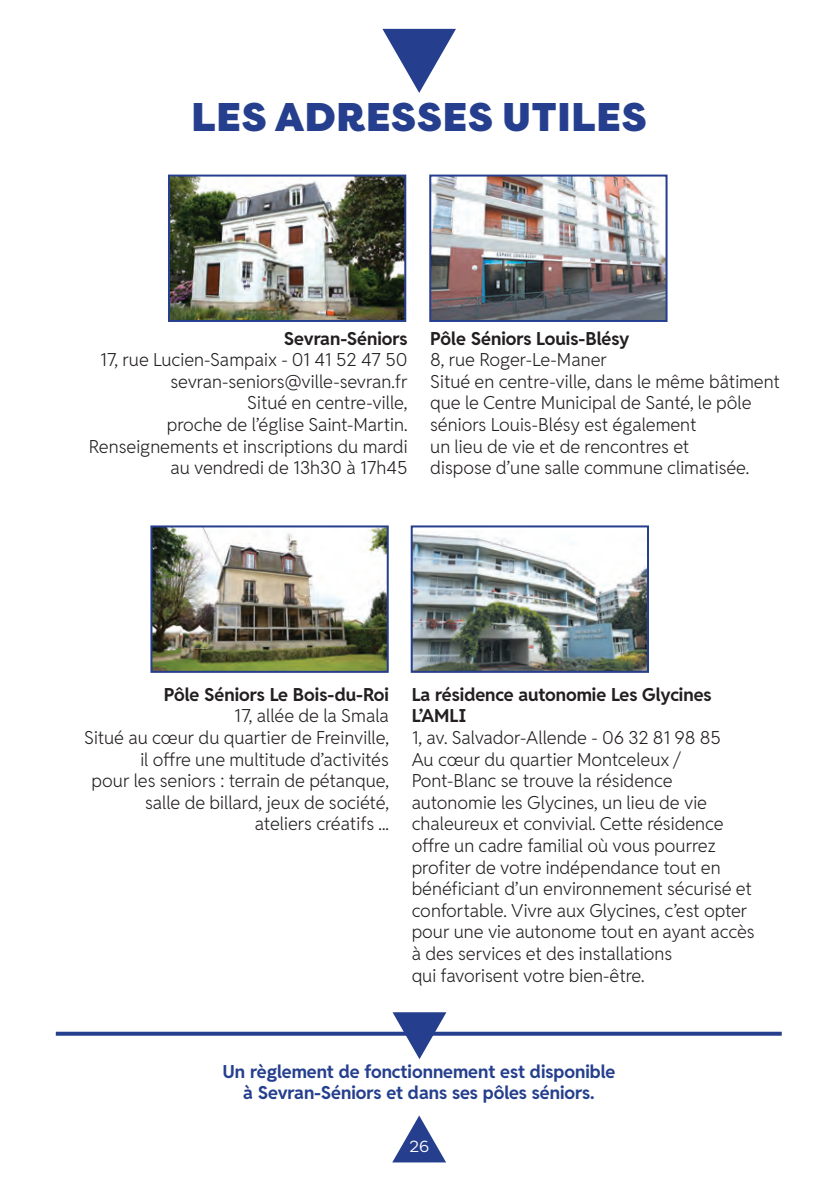
<style>
.page{position:relative;width:839px;height:1191px;background:#fff}
.page>*{position:absolute;margin:0;border:0;box-sizing:border-box;transform-origin:0 0}
.t1{font:900 40px "Filson Pro";letter-spacing:.02em;color:#253f8e}
.t2{font:300 18px/21.6px "Reddit Sans Fudge";letter-spacing:-.005em;color:#231f20;text-align:right}
.t3{font:700 18px/21.6px "Reddit Sans Fudge";letter-spacing:-.005em;color:#231f20}
.t4{font:700 18px/21.6px "Reddit Sans Fudge";color:#253f8e;text-align:center}
.t5{font:16px "Filson Pro";color:#fff}
</style>
<div class="page">
<img style="left:171px;top:178px;width:232px;height:141px">
<div style="left:168px;top:175px;width:238px;height:147px;border:2px solid #253f8e"></div>
<img style="left:153px;top:528px;width:232px;height:142px">
<div style="left:150px;top:525px;width:238px;height:148px;border:2px solid #253f8e"></div>
<img style="left:413px;top:533px;width:233px;height:137px">
<div style="left:410px;top:525px;width:239px;height:148px;border:2px solid #253f8e"></div>
<svg style="left:392px;top:1116px;width:54px;height:46px"></svg>
<svg style="left:392px;top:1012px;width:54px;height:47px"></svg>
<svg style="left:382px;top:29px;width:74px;height:64px"></svg>
<svg style="left:56px;top:1032px;width:725px;height:4px;background:#324b95"></svg>
<img style="left:432px;top:178px;width:232px;height:141px">
<div style="left:429px;top:175px;width:238px;height:147px;border:2px solid #253f8e"></div>
<h1 class="t1" style="left:192px;top:92px;width:456px">LES ADRESSES UTILES</h1>
<p class="t3" style="left:284px;top:326px;width:125px">Sevran-Séniors</p>
<p class="t2" style="left:89px;top:348px;width:320px">17, rue Lucien-Sampaix - 01 41 52 47 50 sevran-seniors@ville-sevran.fr<br>Situé en centre-ville,<br>proche de l’église Saint-Martin.<br>Renseignements et inscriptions du mardi au vendredi de 13h30 à 17h45</p>
<p class="t3" style="left:430px;top:326px;width:200px">Pôle Séniors Louis-Blésy</p>
<p class="t2" style="left:430px;top:348px;width:351px;text-align:left">8, rue Roger-Le-Maner<br>Situé en centre-ville, dans le même bâtiment que le Centre Municipal de Santé, le pôle séniors Louis-Blésy est également<br>un lieu de vie et de rencontres et<br>dispose d’une salle commune climatisée.</p>
<p class="t3" style="left:164px;top:682px;width:227px">Pôle Séniors Le Bois-du-Roi</p>
<p class="t2" style="left:84px;top:704px;width:306px">17, allée de la Smala<br>Situé au cœur du quartier de Freinville, il offre une multitude d’activités<br>pour les seniors : terrain de pétanque, salle de billard, jeux de société, ateliers créatifs ...</p>
<p class="t3" style="left:411px;top:682px;width:301px">La résidence autonomie Les Glycines<br>L’AMLI</p>
<p class="t2" style="left:411px;top:725px;width:344px;text-align:left">1, av. Salvador-Allende - 06 32 81 98 85<br>Au cœur du quartier Montceleux / Pont-Blanc se trouve la résidence autonomie les Glycines, un lieu de vie chaleureux et convivial. Cette résidence offre un cadre familial où vous pourrez profiter de votre indépendance tout en bénéficiant d’un environnement sécurisé et confortable. Vivre aux Glycines, c’est opter pour une vie autonome tout en ayant accès à des services et des installations<br>qui favorisent votre bien-être.</p>
<p class="t4" style="left:222px;top:1059px;width:394px">Un règlement de fonctionnement est disponible à Sevran-Séniors et dans ses pôles séniors.</p>
<p class="t5" style="left:409px;top:1136px;width:21px">26</p>
</div>
